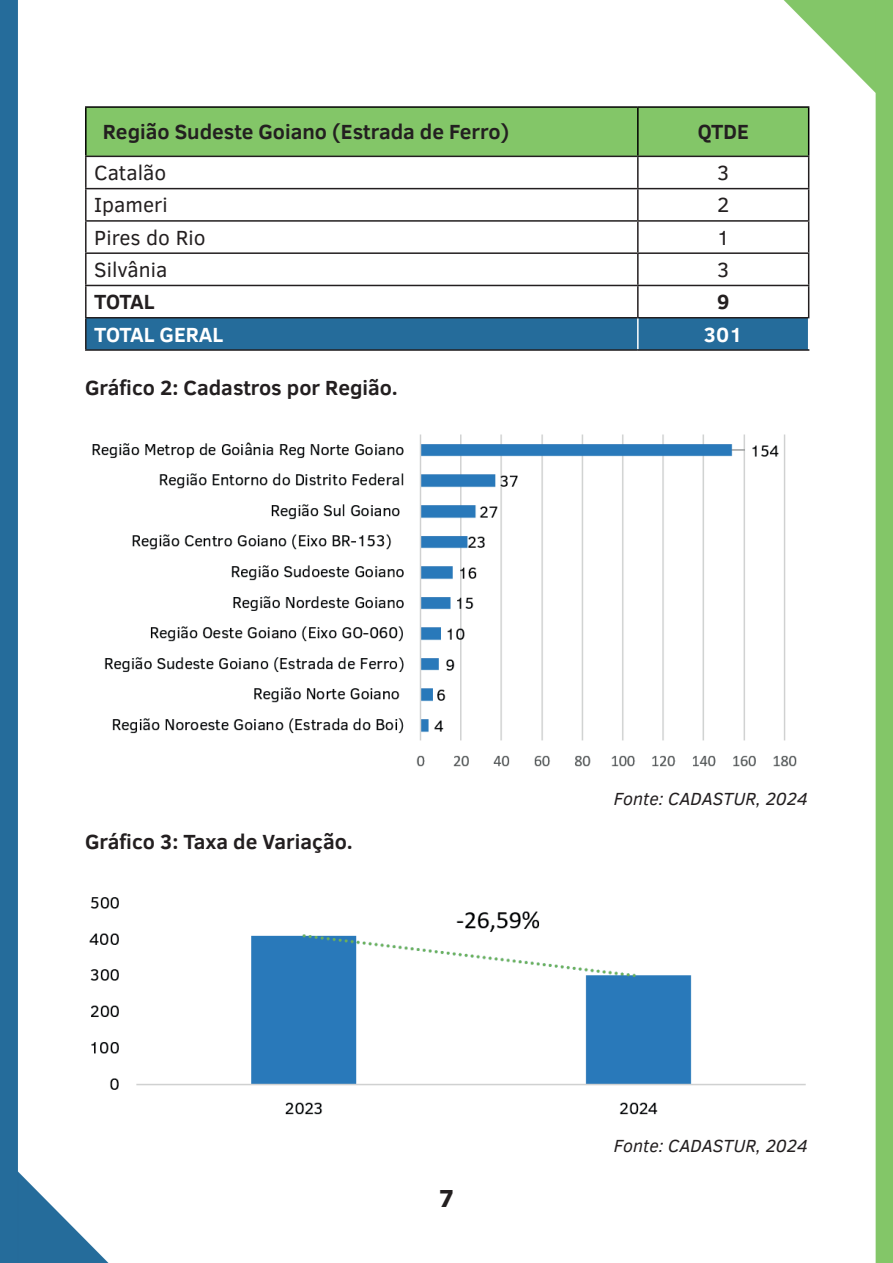
<style>
.page{position:relative;width:893px;height:1263px;background:#fff}
.page>*{position:absolute;margin:0;border:0;box-sizing:border-box;transform-origin:0 0}
.t1{font:700 24px "Avenir Next LT Pro";color:#231f20}
.t2{font:700 21px "Clear Sans";color:#231f20}
.t3{font:21px "Clear Sans";color:#231f20}
.t4{font:700 21px "Clear Sans";color:#fff}
.t5{font:italic 18px "Clear Sans";color:#231f20}
</style>
<div class="page">
<img style="left:0;top:0;width:893px;height:1263px">
<div style="left:87px;top:108px;width:721px;height:48px;background:#83c668"></div>
<div style="left:87px;top:318px;width:721px;height:31px;background:#256c9b"></div>
<hr style="left:85px;top:157px;width:2px;height:31px;background:#231f20">
<hr style="left:637px;top:157px;width:2px;height:31px;background:#231f20">
<hr style="left:808px;top:157px;width:1px;height:31px;background:#231f20">
<hr style="left:85px;top:189px;width:2px;height:31px;background:#231f20">
<hr style="left:637px;top:189px;width:2px;height:31px;background:#231f20">
<hr style="left:808px;top:189px;width:1px;height:31px;background:#231f20">
<hr style="left:85px;top:222px;width:2px;height:30px;background:#231f20">
<hr style="left:637px;top:222px;width:2px;height:30px;background:#231f20">
<hr style="left:808px;top:222px;width:1px;height:30px;background:#231f20">
<hr style="left:85px;top:254px;width:2px;height:31px;background:#231f20">
<hr style="left:637px;top:254px;width:2px;height:31px;background:#231f20">
<hr style="left:808px;top:254px;width:1px;height:31px;background:#231f20">
<hr style="left:85px;top:286px;width:2px;height:31px;background:#231f20">
<hr style="left:637px;top:286px;width:2px;height:31px;background:#231f20">
<hr style="left:808px;top:286px;width:1px;height:31px;background:#231f20">
<hr style="left:85px;top:106px;width:553px;height:2px;background:#000">
<hr style="left:85px;top:108px;width:2px;height:48px;background:#000">
<hr style="left:638px;top:106px;width:171px;height:2px;background:#000">
<hr style="left:637px;top:108px;width:2px;height:48px;background:#000">
<hr style="left:808px;top:108px;width:1px;height:48px;background:#000">
<hr style="left:85px;top:318px;width:2px;height:31px;background:#231f20">
<hr style="left:85px;top:156px;width:553px;height:1px;background:#231f20">
<hr style="left:85px;top:188px;width:553px;height:1px;background:#231f20">
<hr style="left:85px;top:220px;width:553px;height:2px;background:#231f20">
<hr style="left:85px;top:252px;width:553px;height:2px;background:#231f20">
<hr style="left:85px;top:285px;width:553px;height:1px;background:#231f20">
<hr style="left:85px;top:317px;width:553px;height:1px;background:#231f20">
<hr style="left:638px;top:156px;width:171px;height:1px;background:#231f20">
<hr style="left:638px;top:188px;width:171px;height:1px;background:#231f20">
<hr style="left:638px;top:220px;width:171px;height:2px;background:#231f20">
<hr style="left:638px;top:252px;width:171px;height:2px;background:#231f20">
<hr style="left:638px;top:285px;width:171px;height:1px;background:#231f20">
<hr style="left:638px;top:317px;width:171px;height:1px;background:#231f20">
<hr style="left:637px;top:318px;width:2px;height:31px;background:#fff">
<hr style="left:808px;top:318px;width:1px;height:31px;background:#fff">
<hr style="left:85px;top:349px;width:553px;height:2px;background:#231f20">
<hr style="left:638px;top:349px;width:171px;height:2px;background:#231f20">
<img style="left:85px;top:422px;width:723px;height:352px">
<img style="left:85px;top:888px;width:723px;height:236px">
<p class="t2" style="left:103px;top:117px;width:408px">Região Sudeste Goiano (Estrada de Ferro)</p>
<p class="t2" style="left:698px;top:117px;width:53px">QTDE</p>
<p class="t3" style="left:94px;top:159px;width:74px">Catalão</p>
<p class="t3" style="left:717px;top:159px;width:14px">3</p>
<p class="t3" style="left:94px;top:191px;width:75px">Ipameri</p>
<p class="t3" style="left:717px;top:191px;width:14px">2</p>
<p class="t3" style="left:94px;top:223px;width:113px">Pires do Rio</p>
<p class="t3" style="left:717px;top:223px;width:14px">1</p>
<p class="t3" style="left:94px;top:256px;width:74px">Silvânia</p>
<p class="t3" style="left:717px;top:256px;width:14px">3</p>
<p class="t2" style="left:94px;top:287px;width:62px">TOTAL</p>
<p class="t2" style="left:717px;top:287px;width:14px">9</p>
<p class="t4" style="left:94px;top:319px;width:130px">TOTAL GERAL</p>
<p class="t4" style="left:704px;top:319px;width:40px">301</p>
<p class="t2" style="left:85px;top:373px;width:314px">Gráfico 2: Cadastros por Região.</p>
<p class="t2" style="left:85px;top:826px;width:269px">Gráfico 3: Taxa de Variação.</p>
<p class="t1" style="left:439px;top:1183px;width:17px">7</p>
<p class="t5" style="left:614px;top:787px;width:196px">Fonte: CADASTUR, 2024</p>
<p class="t5" style="left:614px;top:1133px;width:196px">Fonte: CADASTUR, 2024</p>
</div>
